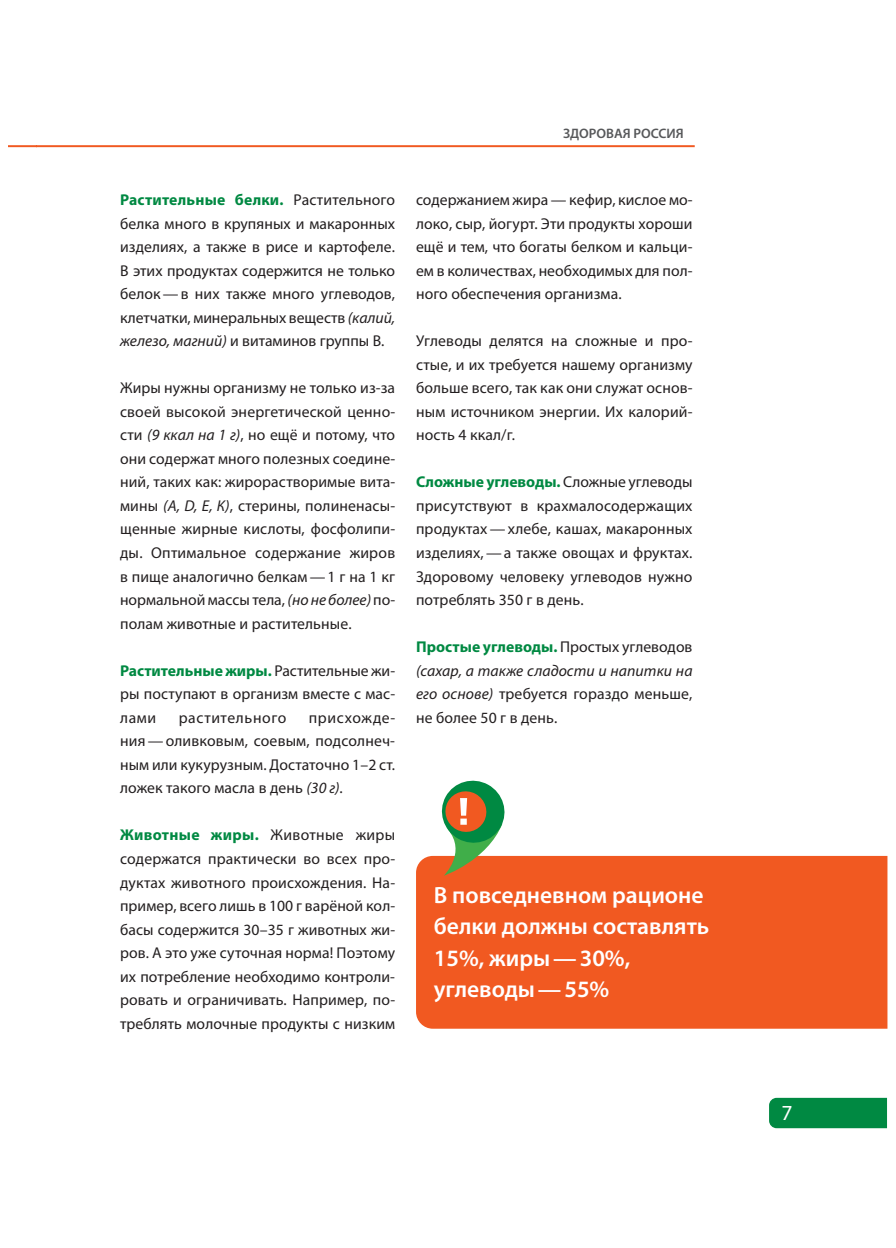
<style>
.page{position:relative;width:896px;height:1248px;background:#fff}
.page>*{position:absolute;margin:0;border:0;box-sizing:border-box;transform-origin:0 0}
.t1{font:600 23.6px/31.4px "Myriad Pro";color:#fff}
.t2{font:21.6px "Myriad Pro";color:#fff}
.t3{font:15.6px/23.6px "Myriad Pro";letter-spacing:.005em;color:#231f20;text-align:justify}
.t4{font:15.6px "Myriad Pro";letter-spacing:.04em;color:#231f20}
.t5{font:600 13.8px "Myriad Pro";color:#57585a}
.s1{font-weight:700;color:#008942}
.s2{font-style:italic}
</style>
<div class="page">
<hr style="left:8px;top:145px;width:29px;height:2px;background:#f15921">
<hr style="left:37px;top:145px;width:658px;height:2px;background:#f15921">
<div style="left:769px;top:1097px;width:118px;height:31px;background:#008942"></div>
<div style="left:416px;top:855px;width:471px;height:173px;background:#f15921"></div>
<svg style="left:437px;top:780px;width:72px;height:95px"></svg>
<p class="t5" style="left:563px;top:128px;width:122px">ЗДОРОВАЯ РОССИЯ</p>
<p class="t3" style="left:120px;top:189px;width:277px"><span class="s1">Растительные белки.</span> Растительного белка много в крупяных и макаронных изделиях, а также в рисе и картофеле.<br>В этих продуктах содержится не только белок — в них также много углеводов, клетчатки, минеральных веществ <span class="s2">(калий, железо, магний)</span> и витаминов группы B.</p>
<p class="t3" style="left:120px;top:377px;width:277px">Жиры нужны организму не только из-за своей высокой энергетической ценно&shy;сти <span class="s2">(9 ккал на 1 г)</span>, но ещё и потому, что они содержат много полезных соедине&shy;ний, таких как: жирорастворимые вита&shy;мины <span class="s2">(А, D, Е, К)</span>, стерины, полиненасы&shy;щенные жирные кислоты, фосфолипи&shy;ды. Оптимальное содержание жиров в пище аналогично белкам — 1 г на 1 кг нормальной массы тела, <span class="s2">(но не более)</span> по&shy;полам животные и растительные.</p>
<p class="t3" style="left:120px;top:659px;width:277px"><span class="s1">Растительные жиры.</span> Растительные жи&shy;ры поступают в организм вместе с мас&shy;лами</p>
<p class="t3" style="left:120px;top:706px;width:277px;text-indent:189px">присхожде&shy;ния — оливковым, соевым, подсолнеч&shy;ным или кукурузным. Достаточно 1–2 ст. ложек такого масла в день <span class="s2">(30 г)</span>.</p>
<p class="t3" style="left:120px;top:824px;width:277px"><span class="s1">Животные жиры.</span> Животные жиры содер жатся практически во всех про&shy;дуктах животного происхождения. На&shy;пример, всего лишь в 100 г варёной кол&shy;басы содержится 30–35 г животных жи&shy;ров. А это уже суточная норма! Поэтому их потребление необходимо контроли&shy;ровать и ограничивать. Например, по&shy;треблять молочные продукты с низким</p>
<p class="t4" style="left:179px;top:711px;width:109px">растительного</p>
<p class="t3" style="left:416px;top:189px;width:278px">содержанием жира — кефир, кислое мо&shy;локо, сыр, йогурт. Эти продукты хороши ещё и тем, что богаты белком и кальци&shy;ем в количествах, необходимых для пол&shy;ного обеспечения организма.</p>
<p class="t3" style="left:416px;top:330px;width:278px">Углеводы делятся на сложные и про&shy;стые, и их требуется нашему организму больше всего, так как они служат основ&shy;ным источником энергии. Их калорий&shy;ность 4 ккал/г.</p>
<p class="t3" style="left:416px;top:471px;width:278px"><span class="s1">Сложные углеводы.</span> Сложные углеводы присутствуют в крахмалосодержащих продуктах — хлебе, кашах, макаронных изделиях, — а также овощах и фруктах.<br>Здоровому человеку углеводов нужно потреблять 350 г в день.</p>
<p class="t3" style="left:416px;top:636px;width:278px"><span class="s1">Простые углеводы.</span> Простых углеводов <span class="s2">(сахар, а также сладости и напитки на его основе)</span> требуется гораздо меньше, не более 50 г в день.</p>
<h1 class="t1" style="left:434px;top:880px;width:277px">В повседневном рационе белки должны составлять<br>15%, жиры — 30%, углеводы — 55%</h1>
<h2 class="t2" style="left:781px;top:1103px;width:13px">7</h2>
</div>
